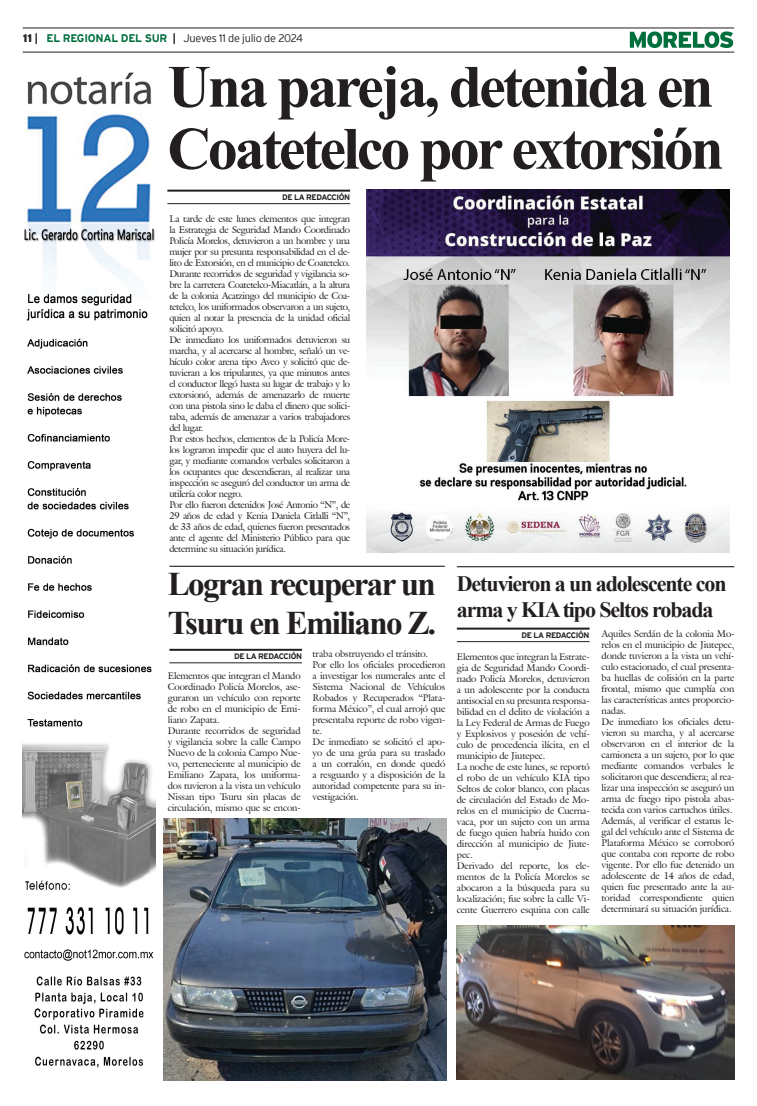
<style>
.page{position:relative;width:757px;height:1106px;background:#fff}
.page>*{position:absolute;margin:0;border:0;box-sizing:border-box;transform-origin:0 0}
.t1{font:700 60px/62px "Times New Roman";letter-spacing:-.05em;color:#231f20}
.t2{font:700 33px/39px "Times New Roman";letter-spacing:-.05em;color:#231f20}
.t3{font:700 22px/26px "Times New Roman";letter-spacing:-.05em;color:#231f20}
.t4{font:300 11px "Interstate";letter-spacing:-.025em;color:#231f20}
.t5{font:9.5px/11px "Galliard IT Cby BT";letter-spacing:-.01em;color:#231f20}
.t6{font:9.5px/11px "Galliard IT Cby BT";letter-spacing:-.03em;color:#231f20}
.t7{font:700 8px "Interstate";letter-spacing:-.05em;color:#231f20}
.s1{font-weight:900}
.s2{font-weight:700}
.s3{font-weight:700;color:#006f3c}
</style>
<div class="page">
<hr style="left:23px;top:28px;width:711px;height:1px;background:#231f20">
<hr style="left:23px;top:52px;width:711px;height:1px;background:#231f20">
<svg style="left:630px;top:31px;width:103px;height:17px"></svg>
<img style="left:23px;top:72px;width:132px;height:996px">
<hr style="left:167px;top:190px;width:183px;height:2px;background:#231f20">
<hr style="left:167px;top:203px;width:183px;height:1px;background:#231f20">
<img style="left:366px;top:190px;width:363px;height:363px">
<hr style="left:169px;top:649px;width:133px;height:2px;background:#231f20">
<hr style="left:169px;top:662px;width:133px;height:1px;background:#231f20">
<img style="left:163px;top:818px;width:284px;height:262px">
<hr style="left:457px;top:627px;width:132px;height:2px;background:#231f20">
<hr style="left:457px;top:641px;width:132px;height:1px;background:#231f20">
<img style="left:457px;top:925px;width:277px;height:154px">
<hr style="left:457px;top:566px;width:277px;height:1px;background:#040503">
<hr style="left:169px;top:566px;width:276px;height:1px;background:#040503">
<p class="t4" style="left:23px;top:32px;width:281px"><span class="s1">11</span> <span class="s2">|</span> <span class="s3">EL REGIONAL DEL SUR</span> <span class="s2">|</span> Jueves 11 de julio de 2024</p>
<h1 class="t1" style="left:167px;top:54px;width:558px">Una pareja, detenida en<br>Coatetelco por extorsión</h1>
<p class="t7" style="left:282px;top:193px;width:69px">DE LA REDACCIÓN</p>
<p class="t6" style="left:169px;top:213px;width:182px">La tarde de este lunes elementos que integran la Estrategia de Seguridad Mando Coordinado Policía Morelos, detuvieron a un hombre y una mujer por su presunta responsabilidad en el de&shy;lito de Extorsión, en el municipio de Coatetelco.<br>Durante recorridos de seguridad y vigilancia so&shy;bre la carretera Coatetelco-Miacatlán, a la altura de la colonia Acatzingo del municipio de Coa&shy;tetelco, los uniformados observaron a un sujeto, quien al notar la presencia de la unidad oficial solicitó apoyo.<br>De inmediato los uniformados detuvieron su marcha, y al acercarse al hombre, señaló un ve&shy;hículo color arena tipo Aveo y solicitó que de&shy;tuvieran a los tripulantes, ya que minutos antes el conductor llegó hasta su lugar de trabajo y lo extorsionó, además de amenazarlo de muerte con una pistola sino le daba el dinero que solici&shy;taba, además de amenazar a varios trabajadores del lugar.<br>Por estos hechos, elementos de la Policía More&shy;los lograron impedir que el auto huyera del lu&shy;gar, y mediante comandos verbales solicitaron a los ocupantes que descendieran, al realizar una inspección se aseguró del conductor un arma de utilería color negro.<br>Por ello fueron detenidos José Antonio “N”, de 29 años de edad y Kenia Daniela Citlalli “N”, de 33 años de edad, quienes fueron presentados ante el agente del Ministerio Público para que determine su situación jurídica.</p>
<h2 class="t2" style="left:168px;top:564px;width:270px">Logran recuperar un<br>Tsuru en Emiliano Z.</h2>
<p class="t7" style="left:234px;top:652px;width:69px">DE LA REDACCIÓN</p>
<h3 class="t3" style="left:457px;top:570px;width:271px">Detuvieron a un adolescente con arma y KIA tipo Seltos robada</h3>
<p class="t7" style="left:522px;top:631px;width:69px">DE LA REDACCIÓN</p>
<p class="t5" style="left:601px;top:628px;width:134px">Aquiles Serdán de la colonia Mo&shy;relos en el municipio de Jiutepec, donde tuvieron a la vista un vehí&shy;culo estacionado, el cual presenta&shy;ba huellas de colisión en la parte frontal, mismo que cumplía con las características antes proporcio&shy;nadas.<br>De inmediato los oficiales detu&shy;vieron su marcha, y al acercarse observaron en el interior de la camioneta a un sujeto, por lo que mediante comandos verbales le solicitaron que descendiera; al rea&shy;lizar una inspección se aseguró un arma de fuego tipo pistola abas&shy;tecida con varios cartuchos útiles.<br>Además, al verificar el estatus le&shy;gal del vehículo ante el Sistema de<br>Plataforma México se corroboró que contaba con reporte de robo vigente. Por ello fue detenido un adolescente de 14 años de edad, quien fue presentado ante la au&shy;toridad correspondiente quien determinará su situación jurídica.</p>
<p class="t5" style="left:313px;top:648px;width:134px">traba obstruyendo el tránsito.<br>Por ello los oficiales procedieron a investigar los numerales ante el<br>Sistema Nacional de Vehículos<br>Robados y Recuperados “Plata&shy;forma México”, el cual arrojó que presentaba reporte de robo vigen&shy;te.<br>De inmediato se solicitó el apo&shy;yo de una grúa para su traslado a un corralón, en donde quedó a resguardo y a disposición de la autoridad competente para su in&shy;vestigación.</p>
<p class="t5" style="left:457px;top:651px;width:134px">Elementos que integran la Estrate&shy;gia de Seguridad Mando Coordi&shy;nado Policía Morelos, detuvieron a un adolescente por la conducta antisocial en su presunta responsa&shy;bilidad en el delito de violación a la Ley Federal de Armas de Fuego y Explosivos y posesión de vehí&shy;culo de procedencia ilícita, en el municipio de Jiutepec.<br>La noche de este lunes, se reportó el robo de un vehículo KIA tipo<br>Seltos de color blanco, con placas de circulación del Estado de Mo&shy;relos en el municipio de Cuerna&shy;vaca, por un sujeto con un arma de fuego quien habría huido con dirección al municipio de Jiute&shy;pec.<br>Derivado del reporte, los ele&shy;mentos de la Policía Morelos se abocaron a la búsqueda para su localización; fue sobre la calle Vi&shy;cente Guerrero esquina con calle</p>
<p class="t5" style="left:168px;top:670px;width:134px">Elementos que integran el Mando<br>Coordinado Policía Morelos, ase&shy;guraron un vehículo con reporte de robo en el municipio de Emi&shy;liano Zapata.<br>Durante recorridos de seguridad y vigilancia sobre la calle Campo<br>Nuevo de la colonia Campo Nue&shy;vo, perteneciente al municipio de<br>Emiliano Zapata, los uniforma&shy;dos tuvieron a la vista un vehículo<br>Nissan tipo Tsuru sin placas de circulación, mismo que se encon-</p>
</div>
